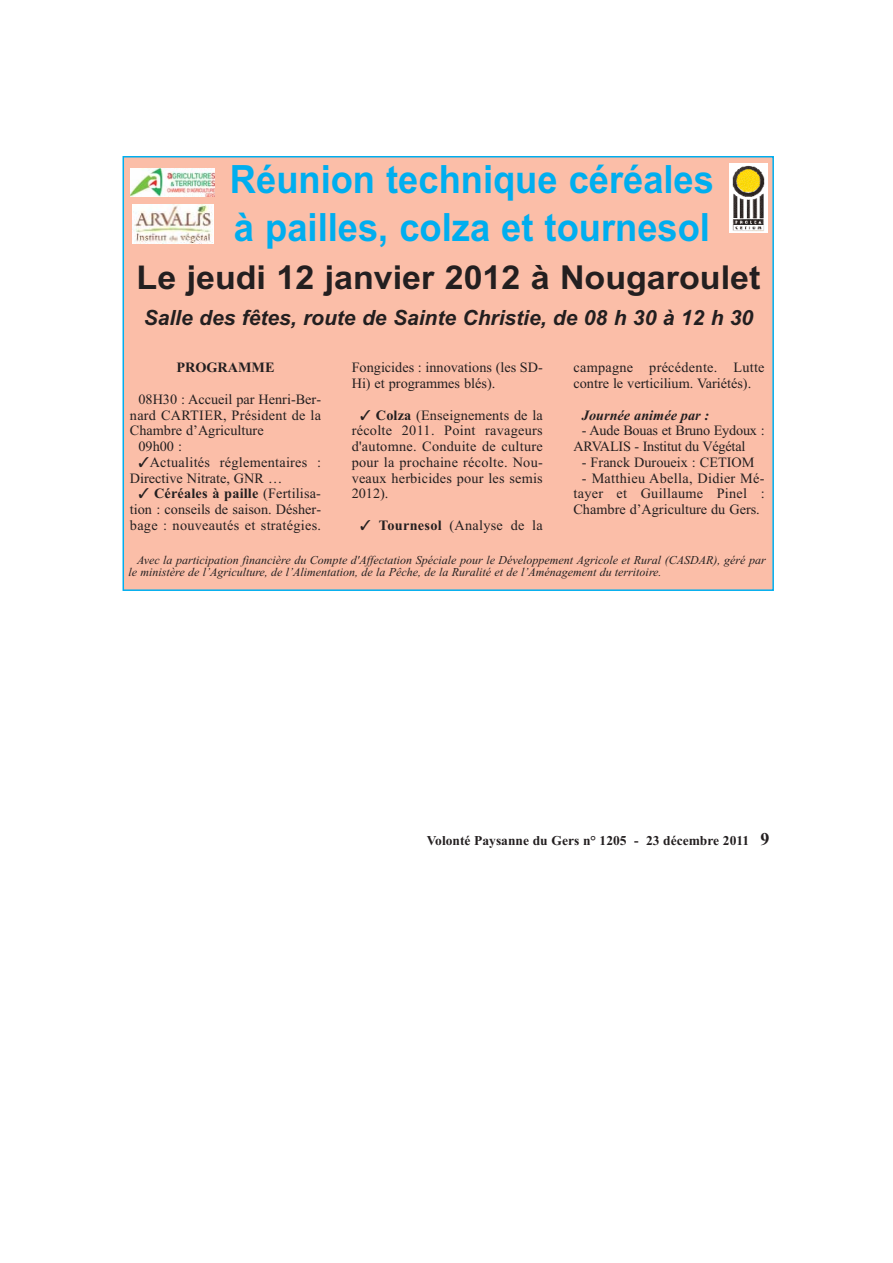
<style>
.page{position:relative;width:893px;height:1263px;background:#fff}
.page>*{position:absolute;margin:0;border:0;box-sizing:border-box;transform-origin:0 0}
.t1{font:700 39px/48px "Arial";color:#00aeef;scale:.93 1}
.t2{font:700 33px "Arial";color:#231f20}
.t3{font:italic 700 21px "Arial";color:#231f20}
.t4{font:14.25px/15.8px "Times New Roman";color:#231f20}
.t5{font:14.25px/15.8px "Times New Roman";letter-spacing:.02em;color:#231f20;text-align:center}
.t6{font:italic 700 14.25px "Times New Roman";color:#231f20}
.t7{font:700 14.25px "Times New Roman";color:#231f20}
.t8{font:700 13.5px "Times New Roman";color:#231f20}
.t9{font:italic 12px/12px "Times New Roman";color:#231f20}
.s1{font-weight:700}
.s2{font-size:18px}
</style>
<div class="page">
<div style="left:123px;top:157px;width:650px;height:433px;background:#fbbea8"></div>
<div style="left:122px;top:156px;width:652px;height:435px;border:2px solid #00aeef"></div>
<svg style="left:130px;top:168px;width:85px;height:29px"></svg>
<img style="left:130px;top:168px;width:84px;height:28px">
<img style="left:729px;top:164px;width:38px;height:69px">
<img style="left:132px;top:204px;width:82px;height:40px">
<h1 class="t1" style="left:230px;top:159px;width:522px">Réunion technique céréales à pailles, colza et tournesol</h1>
<h2 class="t2" style="left:137px;top:265px;width:625px">Le jeudi 12 janvier 2012 à Nougaroulet</h2>
<h3 class="t3" style="left:144px;top:310px;width:611px">Salle des fêtes, route de Sainte Christie, de 08 h 30 à 12 h 30</h3>
<p class="t7" style="left:176px;top:363px;width:100px">PROGRAMME</p>
<p class="t4" style="left:138px;top:393px;width:184px">08H30 : Accueil par Henri-Ber-</p>
<p class="t5" style="left:130px;top:408px;width:193px">nard CARTIER, Président de la</p>
<p class="t4" style="left:130px;top:424px;width:135px">Chambre d’Agriculture</p>
<p class="t4" style="left:138px;top:440px;width:45px">09h00 :</p>
<p class="t5" style="left:130px;top:456px;width:193px;text-align:left;text-indent:9px">✓Actualités réglementaires :<br>Directive Nitrate, GNR …</p>
<p class="t5" style="left:130px;top:487px;width:193px">✓ <span class="s1">Céréales à paille</span> (Fertilisa&shy;tion : conseils de saison. Désher&shy;bage : nouveautés et stratégies.</p>
<p class="t4" style="left:352px;top:361px;width:193px">Fongicides : innovations (les SD-<br>Hi) et programmes blés).</p>
<p class="t4" style="left:352px;top:408px;width:193px;text-align:justify;text-indent:9px">✓ <span class="s1">Colza</span> (Enseignements de la récolte 2011. Point ravageurs d'automne. Conduite de culture pour la prochaine récolte. Nou&shy;veaux herbicides pour les semis 2012).</p>
<p class="t5" style="left:360px;top:519px;width:184px">✓ <span class="s1">Tournesol</span> (Analyse de la</p>
<p class="t4" style="left:573px;top:361px;width:193px">campagne précédente. Lutte contre le verticilium. Variétés).</p>
<p class="t6" style="left:582px;top:410px;width:129px">Journée animée par :</p>
<p class="t4" style="left:573px;top:424px;width:193px;text-indent:9px">- Aude Bouas et Bruno Eydoux :<br>ARVALIS - Institut du Végétal</p>
<p class="t4" style="left:582px;top:456px;width:174px">- Franck Duroueix : CETIOM</p>
<p class="t5" style="left:573px;top:471px;width:193px">- Matthieu Abella, Didier Mé&shy;tayer et Guillaume Pinel :<br>Chambre d’Agriculture du Gers.</p>
<p class="t9" style="left:128px;top:556px;width:638px;text-indent:9px">Avec la participation financière du Compte d'Affectation Spéciale pour le Développement Agricole et Rural (CASDAR), géré par le ministère de l’Agriculture, de l’Alimentation, de la Pêche, de la Ruralité et de l’Aménagement du territoire.</p>
<p class="t8" style="left:427px;top:836px;width:344px">Volonté Paysanne du Gers n° 1205 - 23 décembre 2011 <span class="s2">9</span></p>
</div>
